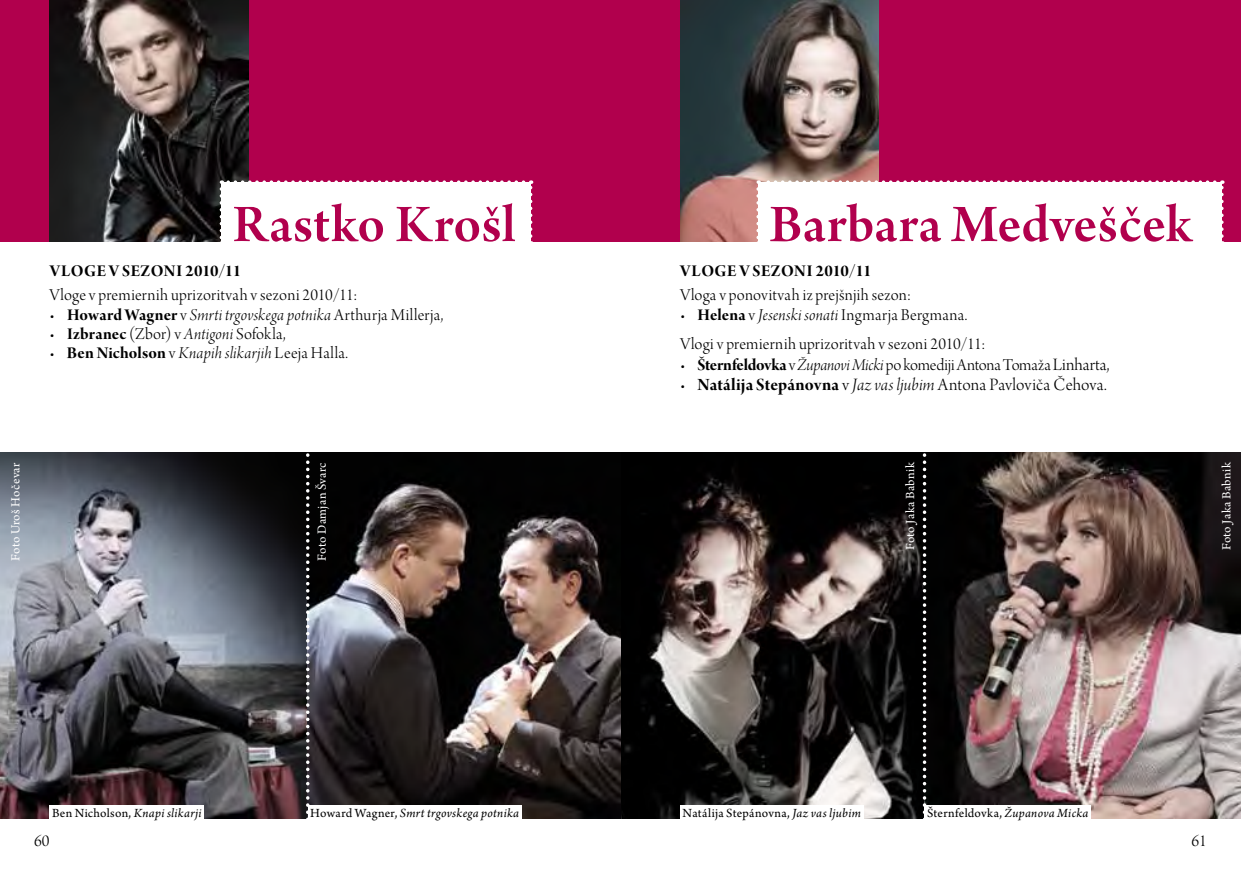
<style>
.page{position:relative;width:1241px;height:874px;background:#fff}
.page>*{position:absolute;margin:0;border:0;box-sizing:border-box;transform-origin:0 0}
.t1{font:56px "Arno Pro Smbd Subhead";letter-spacing:.005em;color:#b1004d}
.t2{font:18.38px "Arno Pro Light Display";letter-spacing:.005em;color:#000}
.t3{font:17.5px/29.8px "Arno Pro Light Display";letter-spacing:.01em;color:#000}
.t4{font:17.5px "Arno Pro Light Italic Display";letter-spacing:.015em;color:#000}
.t5{font:17.5px "Arno Pro Light Display";letter-spacing:-.015em;color:#000}
.t6{font:17.5px "Arno Pro Bold Display";letter-spacing:.03em;color:#000}
.t7{font:13.12px "Arno Pro";letter-spacing:.02em;color:#000}
.t8{font:13.12px "Arno Pro";letter-spacing:.015em;color:#fff}
.t9{font:italic 13.12px "Arno Pro";letter-spacing:.02em;color:#000}
.s1{font-family:"Arno Pro Light Display"}
.s2{font-family:"Arno Pro Bold Display"}
.s3{font-family:"Arno Pro Light Italic Display"}
.s4{font-size:18.38px}
.s5{font-size:17.5px}
.s6{font-style:italic}
.s7{font-style:normal}
</style>
<div class="page">
<div style="left:0;top:0;width:620px;height:241px;background:#b1004d"></div>
<div style="left:620px;top:0;width:620px;height:241px;background:#b1004d"></div>
<img style="left:50px;top:0;width:198px;height:241px">
<img style="left:680px;top:0;width:198px;height:241px">
<div style="left:220px;top:180px;width:312px;height:62px;background:#fff"></div>
<div style="left:756px;top:180px;width:467px;height:62px;background:#fff"></div>
<img style="left:0;top:452px;width:924px;height:365px">
<img style="left:924px;top:452px;width:316px;height:365px">
<div style="left:50px;top:805px;width:154px;height:14px;background:#fff"></div>
<div style="left:308px;top:805px;width:213px;height:14px;background:#fff"></div>
<div style="left:680px;top:805px;width:183px;height:14px;background:#fff"></div>
<div style="left:924px;top:805px;width:166px;height:14px;background:#fff"></div>
<svg style="left:306px;top:455px;width:3px;height:364px"></svg>
<svg style="left:922px;top:455px;width:4px;height:364px"></svg>
<h1 class="t1" style="left:232px;top:192px;width:284px">Rastko Krošl</h1>
<h1 class="t1" style="left:769px;top:192px;width:424px">Barbara Medvešček</h1>
<p class="t6" style="left:50px;top:261px;width:193px">Vloge v sezoni 2010/11</p>
<p class="t3" style="left:50px;top:281px;width:309px">Vloge v premiernih uprizoritvah v sezoni 2010/11:</p>
<p class="t4" style="left:50px;top:304px;width:395px"><span class="s1">•</span> <span class="s2">Howard Wagner</span> <span class="s1">v</span> Smrti trgovskega potnika <span class="s1">Arthurja Millerja,</span></p>
<p class="t3" style="left:50px;top:320px;width:237px">• <span class="s2">Izbranec</span> (Zbor) v <span class="s3">Antigoni</span> Sofokla,</p>
<p class="t4" style="left:50px;top:343px;width:300px"><span class="s1">•</span> <span class="s2">Ben Nicholson</span> <span class="s1">v</span> Knapih slikarjih <span class="s1">Leeja Halla.</span></p>
<p class="t6" style="left:680px;top:261px;width:193px">Vloge v sezoni 2010/11</p>
<p class="t3" style="left:680px;top:281px;width:232px">Vloga v ponovitvah iz prejšnjih sezon:</p>
<p class="t3" style="left:680px;top:300px;width:306px">• <span class="s2">Helena</span> v <span class="s3">Jesenski sonati</span> Ingmarja Bergmana.<br>Vlogi v premiernih uprizoritvah v sezoni 2010/11:</p>
<p class="t5" style="left:680px;top:354px;width:430px">• <span class="s2">Šternfeldovka</span> v <span class="s3">Županovi Micki</span> po komediji Antona Tomaža <span class="s4">Linharta,</span></p>
<p class="t2" style="left:680px;top:374px;width:428px"><span class="s5">•</span> <span class="s2">Natálija Stepánovna</span> v <span class="s3">Jaz vas ljubim</span> Antona Pavloviča Čehova.</p>
<p class="t8" style="left:8px;top:561px;width:100px;rotate:-90deg">Foto Uroš Hočevar</p>
<p class="t8" style="left:314px;top:560px;width:100px;rotate:-90deg">Foto Damjan Švarc</p>
<p class="t8" style="left:902px;top:550px;width:90px;rotate:-90deg">Foto Jaka Babnik</p>
<p class="t8" style="left:1218px;top:550px;width:90px;rotate:-90deg">Foto Jaka Babnik</p>
<p class="t7" style="left:52px;top:805px;width:151px">Ben Nicholson, <span class="s6">Knapi slikarji</span></p>
<p class="t9" style="left:310px;top:805px;width:210px"><span class="s7">Howard Wagner,</span> Smrt trgovskega potnika</p>
<p class="t7" style="left:682px;top:805px;width:180px">Natálija Stepánovna, <span class="s6">Jaz vas ljubim</span></p>
<p class="t7" style="left:926px;top:805px;width:163px">Šternfeldovka, <span class="s6">Županova Micka</span></p>
<p class="t3" style="left:34px;top:827px;width:17px">60</p>
<p class="t3" style="left:1191px;top:827px;width:17px">61</p>
</div>
